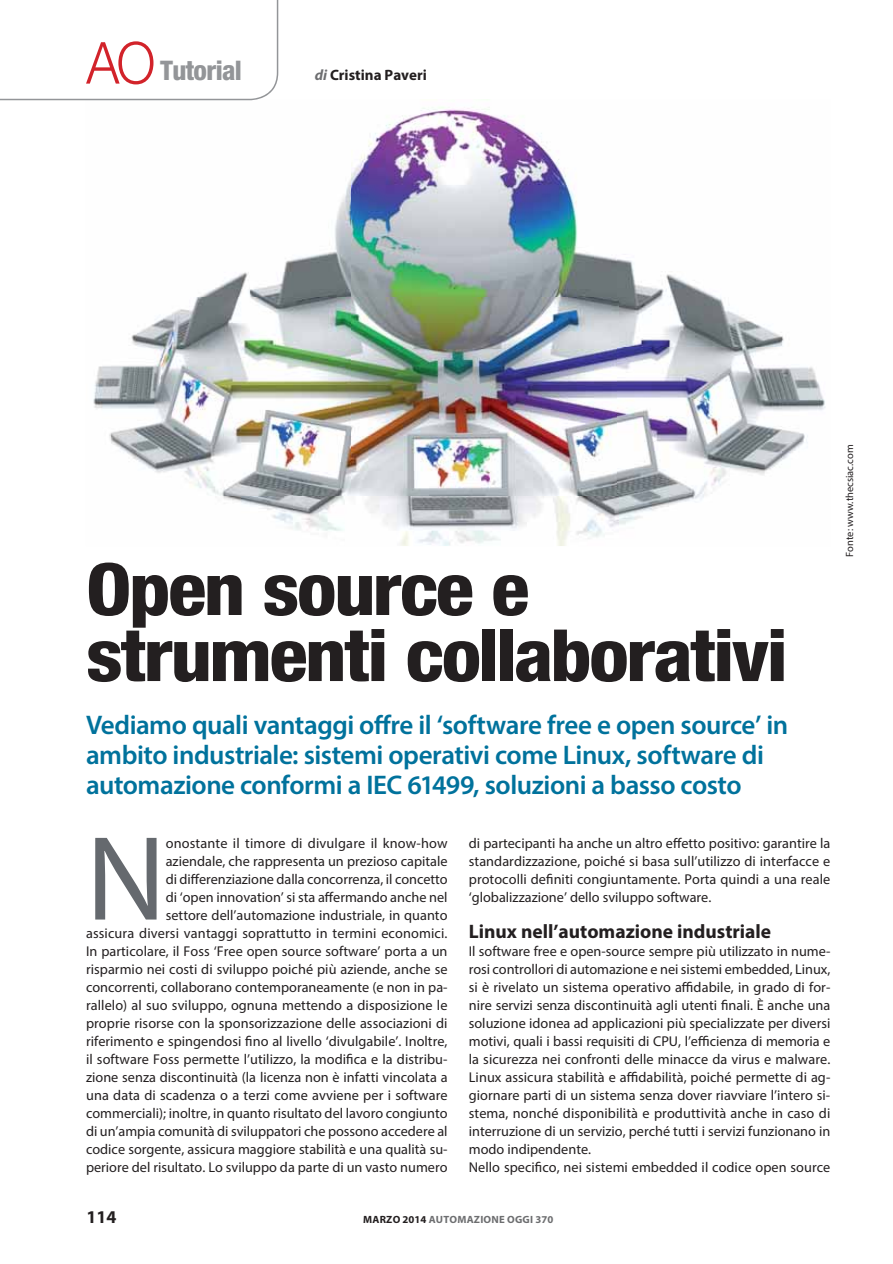
<style>
.page{position:relative;width:893px;height:1264px;background:#fff}
.page>*{position:absolute;margin:0;border:0;box-sizing:border-box;transform-origin:0 0}
.t1{font:121.05px "Myriad Pro";color:#65696e}
.t2{font:800 condensed 72px/66px "Helvetica Neue LT";letter-spacing:-.03em;color:#231f20;scale:1.1 1}
.t3{font:600 27px/30px "Myriad Pro";letter-spacing:-.02em;color:#00729c}
.t4{font:800 condensed 27px "Helvetica Neue LT";letter-spacing:-.025em;color:#939598}
.t5{font:700 19.5px "Myriad Pro";color:#231f20}
.t6{font:700 18px "Myriad Pro";color:#231f20}
.t7{font:700 15px "Myriad Pro";color:#231f20}
.t8{font:14.25px/18px "Myriad Pro";color:#231f20;text-align:right}
.t9{font:700 10.5px "Myriad Pro";letter-spacing:.02em;color:#6d6e70}
.t10{font:10.5px "Myriad Pro";color:#231f20}
.s1{font-weight:300;font-stretch:normal;font-size:57.9px;color:#d2232a}
.s2{font-style:italic;color:#6d6e70}
.s3{color:#231f20}
</style>
<div class="page">
<img style="left:86px;top:99px;width:740px;height:447px">
<svg style="left:0;top:0;width:278px;height:100px"></svg>
<h3 class="t4" style="left:86px;top:54px;width:157px"><span class="s1">AO</span> Tutorial</h3>
<p class="t7" style="left:315px;top:66px;width:114px"><span class="s2">di</span> Cristina Paveri</p>
<h2 class="t2" style="left:86px;top:555px;width:639px">Open source e strumenti collaborativi</h2>
<h3 class="t3" style="left:86px;top:712px;width:704px">Vediamo quali vantaggi offre il ‘software free e open source’ in ambito industriale: sistemi operativi come Linux, software di automazione conformi a IEC 61499, soluzioni a basso costo</h3>
<p class="t10" style="left:845px;top:556px;width:114px;rotate:-90deg">Fonte: www.thecsiac.com</p>
<p class="t8" style="left:86px;top:835px;width:363px">onostante il timore di divulgare il know-how<br>aziendale, che rappresenta un prezioso capitale<br>di differenziazione dalla concorrenza, il concetto<br>di ‘open innovation’ si sta affermando anche nel<br>settore dell’automazione industriale, in quanto<br>assicura diversi vantaggi soprattutto in termini economici.<br>In particolare, il Foss ‘Free open source software’ porta a un risparmio nei costi di sviluppo poiché più aziende, anche se concorrenti, collaborano contemporaneamente (e non in pa&shy;rallelo) al suo sviluppo, ognuna mettendo a disposizione le proprie risorse con la sponsorizzazione delle associazioni di riferimento e spingendosi fino al livello ‘divulgabile’. Inoltre, il software Foss permette l’utilizzo, la modifica e la distribu&shy;zione senza discontinuità (la licenza non è infatti vincolata a una data di scadenza o a terzi come avviene per i software commerciali); inoltre, in quanto risultato del lavoro congiunto di un’ampia comunità di sviluppatori che possono accedere al codice sorgente, assicura maggiore stabilità e una qualità su&shy;periore del risultato. Lo sviluppo da parte di un vasto numero</p>
<p class="t8" style="left:469px;top:835px;width:363px;text-align:justify">di partecipanti ha anche un altro effetto positivo: garantire la standardizzazione, poiché si basa sull’utilizzo di interfacce e protocolli definiti congiuntamente. Porta quindi a una reale ‘globalizzazione’ dello sviluppo software.</p>
<h1 class="t1" style="left:86px;top:833px;width:81px">N</h1>
<h3 class="t5" style="left:469px;top:919px;width:304px">Linux nell’automazione industriale</h3>
<p class="t8" style="left:469px;top:943px;width:363px;text-align:left">Il software free e open-source sempre più utilizzato in nume&shy;rosi controllori di automazione e nei sistemi embedded, Linux, si è rivelato un sistema operativo affidabile, in grado di for&shy;nire servizi senza discontinuità agli utenti finali. È anche una soluzione idonea ad applicazioni più specializzate per diversi motivi, quali i bassi requisiti di CPU, l’efficienza di memoria e la sicurezza nei confronti delle minacce da virus e malware.<br>Linux assicura stabilità e affidabilità, poiché permette di ag&shy;giornare parti di un sistema senza dover riavviare l’intero si&shy;stema, nonché disponibilità e produttività anche in caso di interruzione di un servizio, perché tutti i servizi funzionano in modo indipendente.<br>Nello specifico, nei sistemi embedded il codice open source</p>
<p class="t6" style="left:87px;top:1205px;width:31px">114</p>
<p class="t9" style="left:363px;top:1212px;width:192px"><span class="s3">MARZO 2014</span> AUTOMAZIONE OGGI 370</p>
</div>
